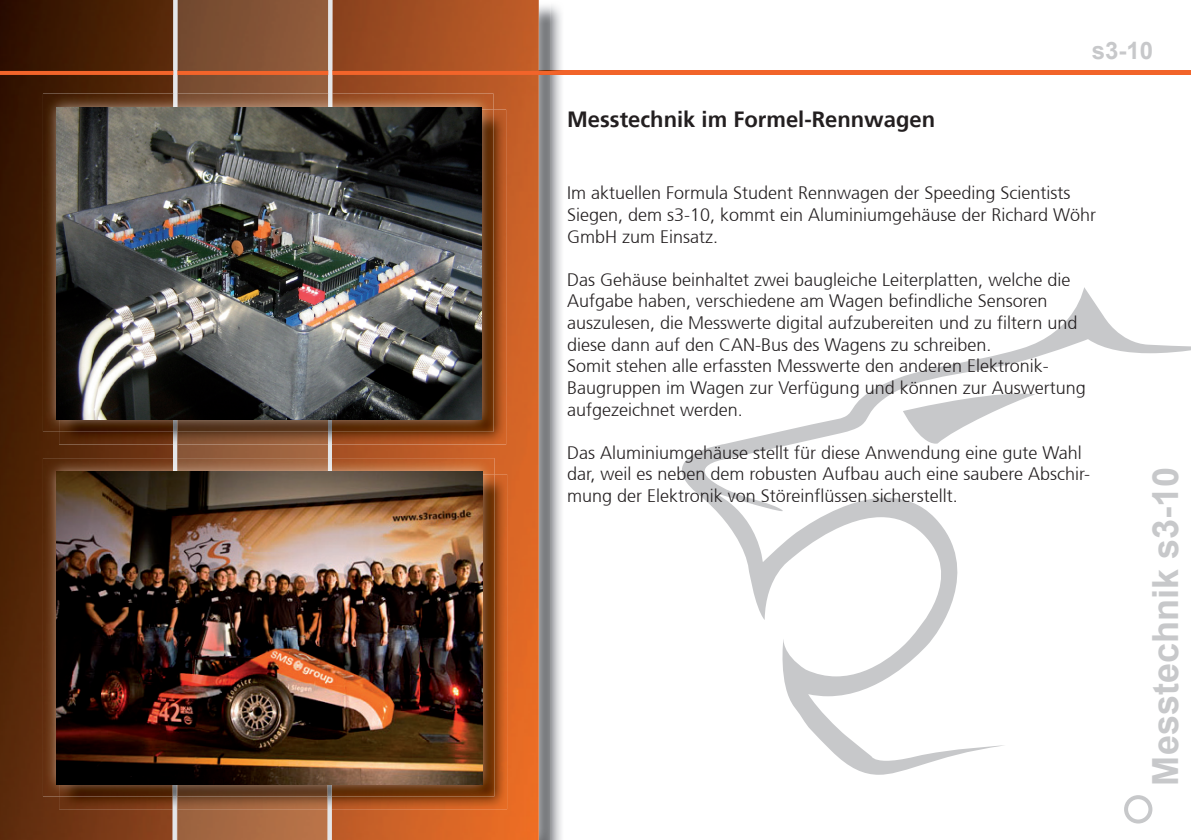
<style>
.page{position:relative;width:1191px;height:840px;background:#fff}
.page>*{position:absolute;margin:0;border:0;box-sizing:border-box;transform-origin:0 0}
.t1{font:700 36px "Arial";color:#c7c8ca}
.t2{font:700 24px "Arial";color:#c7c8ca}
.t3{font:700 22px "Frutiger 65";color:#231f20}
.t4{font:300 18px/21.6px "Frutiger 45";color:#231f20}
</style>
<div class="page">
<svg style="left:682px;top:287px;width:509px;height:487px"></svg>
<svg style="left:903px;top:393px;width:132px;height:50px"></svg>
<div style="left:1124px;top:794px;width:28px;height:29px;border:4px solid #c7c8ca;border-radius:50%"></div>
<img style="left:539px;top:5px;width:24px;height:834px">
<img style="left:0;top:0;width:539px;height:839px">
<img style="left:177px;top:0;width:150px;height:839px">
<hr style="left:0;top:71px;width:1191px;height:4px;background:#f2642a">
<img style="left:59px;top:109px;width:447px;height:335px">
<img style="left:177px;top:431px;width:150px;height:13px">
<img style="left:43px;top:93px;width:450px;height:338px">
<img style="left:177px;top:93px;width:150px;height:14px">
<img style="left:59px;top:109px;width:434px;height:322px">
<img style="left:57px;top:107px;width:424px;height:312px">
<img style="left:59px;top:474px;width:448px;height:334px">
<img style="left:177px;top:796px;width:150px;height:12px">
<svg style="left:172px;top:0;width:5px;height:839px"></svg>
<svg style="left:327px;top:0;width:5px;height:839px"></svg>
<img style="left:43px;top:458px;width:451px;height:338px">
<img style="left:173px;top:458px;width:159px;height:13px">
<img style="left:59px;top:474px;width:435px;height:322px">
<img style="left:173px;top:783px;width:4px;height:13px">
<img style="left:328px;top:783px;width:4px;height:13px">
<img style="left:57px;top:471px;width:425px;height:312px">
<p class="t3" style="left:567px;top:107px;width:369px">Messtechnik im Formel-Rennwagen</p>
<h2 class="t2" style="left:1091px;top:34px;width:63px">s3-10</h2>
<p class="t4" style="left:567px;top:182px;width:530px">Im aktuellen Formula Student Rennwagen der Speeding Scientists<br>Siegen, dem s3-10, kommt ein Aluminiumgehäuse der Richard Wöhr<br>GmbH zum Einsatz.</p>
<p class="t4" style="left:567px;top:269px;width:520px">Das Gehäuse beinhaltet zwei baugleiche Leiterplatten, welche die Aufgabe haben, verschiedene am Wagen befindliche Sensoren auszulesen, die Messwerte digital aufzubereiten und zu filtern und diese dann auf den CAN-Bus des Wagens zu schreiben.<br>Somit stehen alle erfassten Messwerte den anderen Elektronik-Baugruppen im Wagen zur Verfügung und können zur Auswertung aufgezeichnet werden.</p>
<p class="t4" style="left:567px;top:442px;width:524px">Das Aluminiumgehäuse stellt für diese Anwendung eine gute Wahl dar, weil es neben dem robusten Aufbau auch eine saubere Abschir&shy;mung der Elektronik von Störeinflüssen sicherstellt.</p>
<h1 class="t1" style="left:1141px;top:785px;width:320px;rotate:-90deg">Messtechnik s3-10</h1>
</div>
